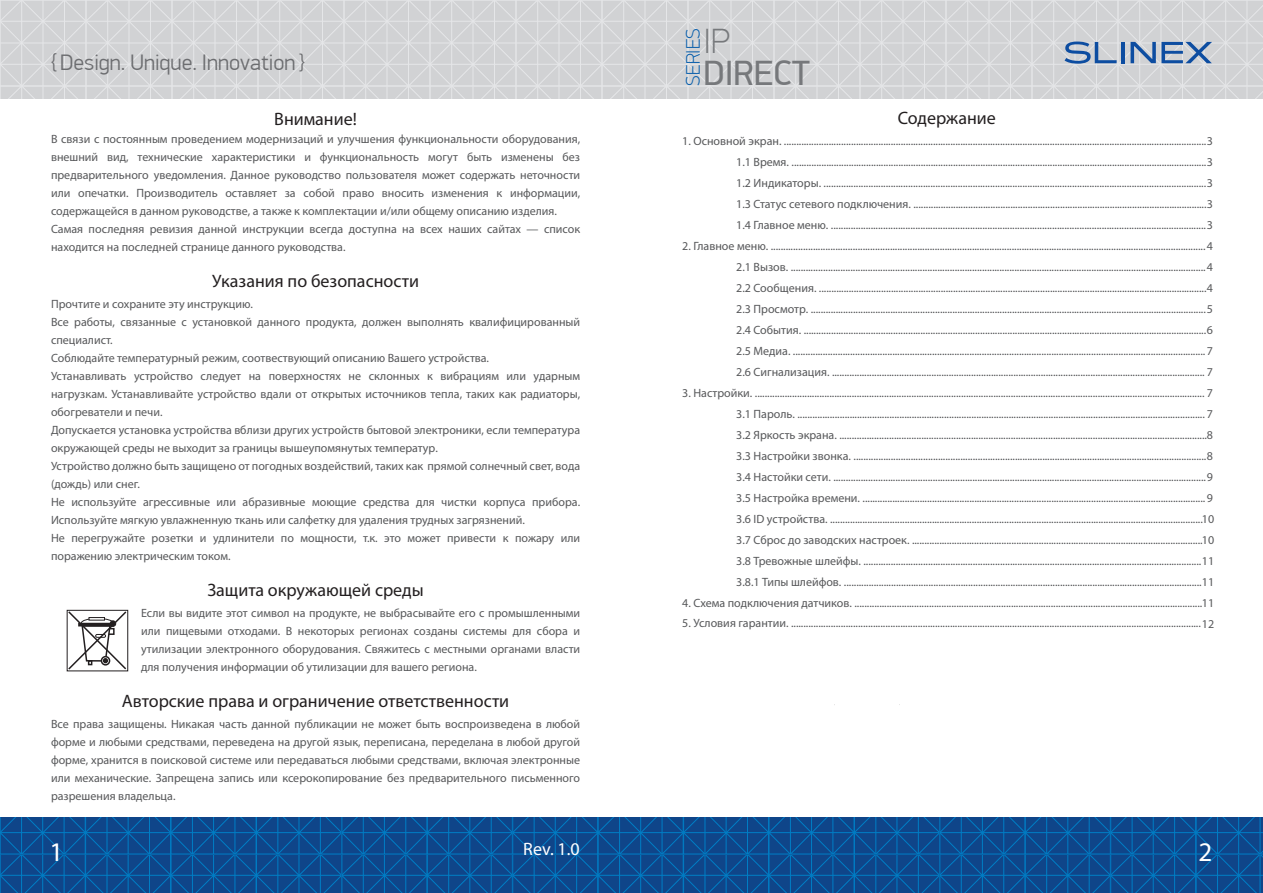
<style>
.page{position:relative;width:1263px;height:893px;background:#fff}
.page>*{position:absolute;margin:0;border:0;box-sizing:border-box;transform-origin:0 0}
.t1{font:35.25px "PF Din Display Pro";color:#76787b}
.t2{font:100 35.25px "PF Din Display Pro";color:#76787b}
.t3{font:27px "Myriad Pro";color:#fff}
.t4{font:300 22.5px "PF Din Display Pro";color:#6c6d70}
.t5{font:100 19.65px "PF Din Display Pro";color:#015aaa}
.t6{font:18px "Myriad Pro";color:#231f20}
.t7{font:18px "Myriad Pro";color:#fff}
.t8{font:12px/18px "Myriad Pro";color:#57585a;text-align:justify}
</style>
<div class="page">
<svg style="left:0;top:818px;width:1263px;height:75px;background:#0c4d91"></svg>
<svg style="left:0;top:0;width:1263px;height:98px;background:#d4d5d7"></svg>
<svg style="left:67px;top:610px;width:61px;height:61px"></svg>
<svg style="left:1064px;top:42px;width:53px;height:22px"></svg>
<hr style="left:1121px;top:42px;width:3px;height:21px;background:#0d4da1">
<svg style="left:1130px;top:42px;width:82px;height:21px;background:#87a0c2"></svg>
<h3 class="t4" style="left:51px;top:49px;width:255px">{ Design. Unique. Innovation }</h3>
<h3 class="t6" style="left:274px;top:109px;width:84px">Внимание!</h3>
<p class="t8" style="left:51px;top:130px;width:531px;text-align:left">В связи с постоянным проведением модернизаций и улучшения функциональности оборудования, внешний вид, технические характеристики и функциональность могут быть изменены без предварительного уведомления. Данное руководство пользователя может содержать неточности или опечатки. Производитель оставляет за собой право вносить изменения к информации, содержащейся в данном руководстве, а также к комплектации и/или общему описанию изделия.<br>Самая последняя ревизия данной инструкции всегда доступна на всех наших сайтах — список находится на последней странице данного руководства.</p>
<h3 class="t6" style="left:212px;top:271px;width:208px">Указания по безопасности</h3>
<p class="t8" style="left:51px;top:295px;width:531px;text-align:left">Прочтите и сохраните эту инструкцию.<br>Все работы, связанные с установкой данного продукта, должен выполнять квалифицированный специалист.<br>Соблюдайте температурный режим, соотвествующий описанию Вашего устройства.<br>Устанавливать устройство следует на поверхностях не склонных к вибрациям или ударным нагрузкам. Устанавливайте устройство вдали от открытых источников тепла, таких как радиаторы, обогреватели и печи.<br>Допускается установка устройства вблизи других устройств бытовой электроники, если температура окружающей среды не выходит за границы вышеупомянутых температур.<br>Устройство должно быть защищено от погодных воздействий, таких как прямой солнечный свет, вода (дождь) или снег.<br>Не используйте агрессивные или абразивные моющие средства для чистки корпуса прибора.<br>Используйте мягкую увлажненную ткань или салфетку для удаления трудных загрязнений.<br>Не перегружайте розетки и удлинители по мощности, т.к. это может привести к пожару или поражению электрическим током.</p>
<h3 class="t6" style="left:207px;top:580px;width:218px">Защита окружающей среды</h3>
<p class="t8" style="left:141px;top:604px;width:441px">Если вы видите этот символ на продукте, не выбрасывайте его с промышленными или пищевыми отходами. В некоторых регионах созданы системы для сбора и утилизации электронного оборудования. Свяжитесь с местными органами власти для получения информации об утилизации для вашего региона.</p>
<h3 class="t6" style="left:122px;top:691px;width:389px">Авторские права и ограничение ответственности</h3>
<p class="t8" style="left:51px;top:715px;width:531px">Все права защищены. Никакая часть данной публикации не может быть воспроизведена в любой форме и любыми средствами, переведена на другой язык, переписана, переделана в любой другой форме, хранится в поисковой системе или передаваться любыми средствами, включая электронные или механические. Запрещена запись или ксерокопирование без предварительного письменного разрешения владельца.</p>
<h3 class="t5" style="left:682px;top:86px;width:59px;rotate:-90deg">SERIES</h3>
<h1 class="t2" style="left:703px;top:21px;width:28px">IP</h1>
<h1 class="t1" style="left:703px;top:52px;width:108px">DIRECT</h1>
<h3 class="t6" style="left:898px;top:108px;width:100px">Содержание</h3>
<p class="t8" style="left:736px;top:130px;width:478px;line-height:21px;text-indent:-54px">1. Основной экран. ..........................................................................................................................................................................3<br>1.1 Время. .......................................................................................................................................................................3<br>1.2 Индикаторы. ..........................................................................................................................................................3<br>1.3 Статус сетевого подключения. ......................................................................................................................3<br>1.4 Главное меню. .......................................................................................................................................................3</p>
<p class="t8" style="left:736px;top:235px;width:478px;line-height:21px;text-indent:-54px">2. Главное меню. ...............................................................................................................................................................................4<br>2.1 Вызов. .......................................................................................................................................................................4<br>2.2 Сообщения. ............................................................................................................................................................4<br>2.3 Просмотр. ...............................................................................................................................................................5<br>2.4 События. ..................................................................................................................................................................6<br>2.5 Медиа. ......................................................................................................................................................................7<br>2.6 Сигнализация. ...................................................................................................................................................... 7</p>
<p class="t8" style="left:736px;top:382px;width:479px;line-height:21px;text-indent:-54px">3. Настройки. ..................................................................................................................................................................................... 7<br>3.1 Пароль. .................................................................................................................................................................... 7<br>3.2 Яркость экрана. ....................................................................................................................................................8<br>3.3 Настройки звонка. ..............................................................................................................................................8<br>3.4 Настойки сети. ......................................................................................................................................................9<br>3.5 Настройка времени. ..........................................................................................................................................9<br>3.6 ID устройства. ......................................................................................................................................................10<br>3.7 Сброс до заводских настроек. .....................................................................................................................10<br>3.8 Тревожные шлейфы. ........................................................................................................................................11<br>3.8.1 Типы шлейфов. ................................................................................................................................................11</p>
<p class="t8" style="left:682px;top:594px;width:533px">4. Схема подключения датчиков. ............................................................................................................................................11</p>
<p class="t8" style="left:682px;top:615px;width:533px">5. Условия гарантии. .....................................................................................................................................................................12</p>
<h3 class="t7" style="left:523px;top:839px;width:58px">Rev. 1.0</h3>
<h2 class="t3" style="left:49px;top:837px;width:15px">1</h2>
<h2 class="t3" style="left:1199px;top:837px;width:15px">2</h2>
</div>
